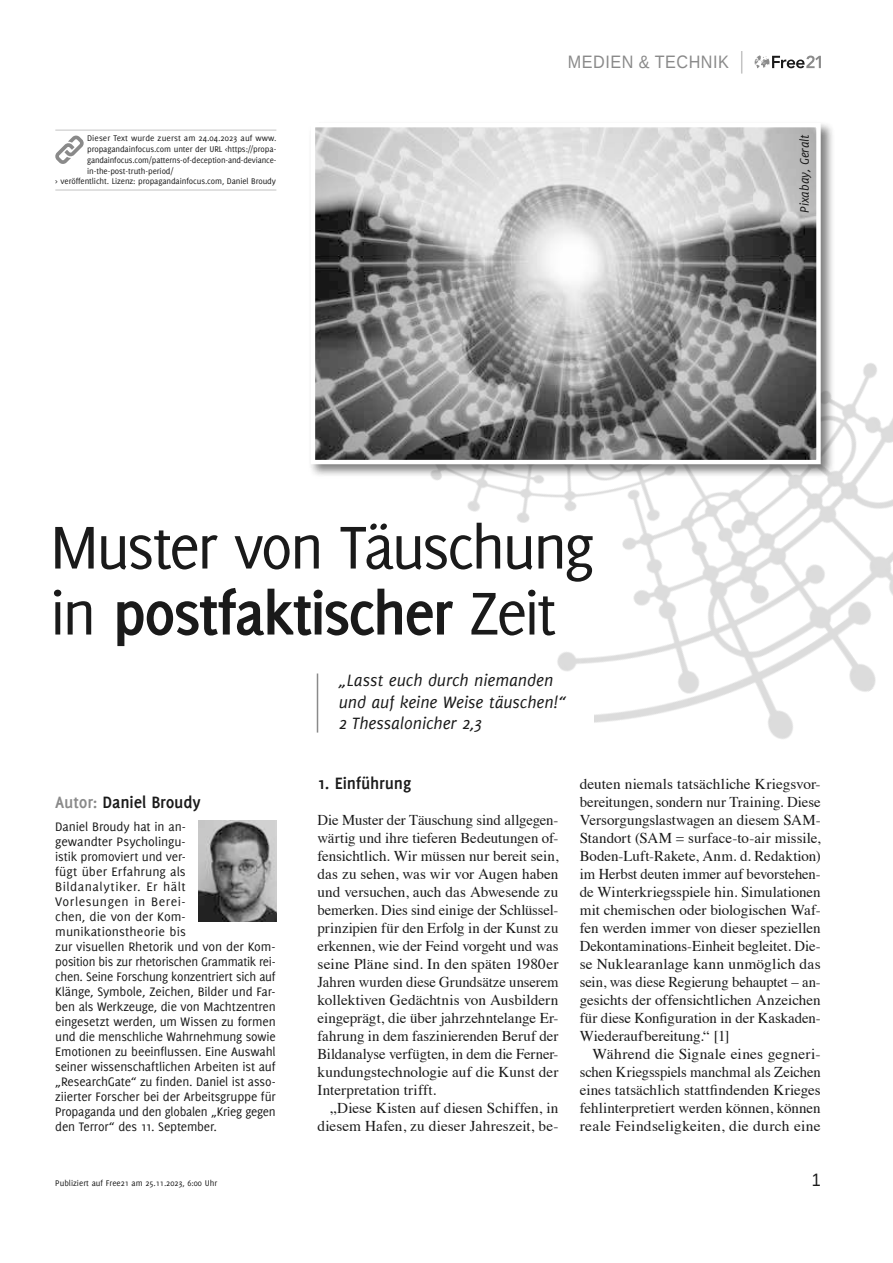
<style>
.page{position:relative;width:893px;height:1263px;background:#fff}
.page>*{position:absolute;margin:0;border:0;box-sizing:border-box;transform-origin:0 0}
.t1{font:66px/66px "Delicious";letter-spacing:-.045em;color:#1a1a1a}
.t2{font:italic 18px/21.6px "Delicious";color:#1a1a1a}
.t3{font:700 18px "Delicious";letter-spacing:-.01em;color:#1a1a1a}
.t4{font:18px "Liberation Sans";letter-spacing:.03em;color:#8a8a8a;scale:.9 1}
.t5{font:18px "Liberation Sans";color:#1a1a1a;scale:.9 1}
.t6{font:15px/18px "Times";letter-spacing:.005em;color:#1a1a1a;text-align:justify}
.t7{font:13.5px/15px "Delicious";letter-spacing:-.01em;color:#1a1a1a}
.t8{font:italic 13.5px "Delicious";color:#1a1a1a}
.t9{font:9px "Delicious";letter-spacing:-.01em;color:#1a1a1a}
.t10{font:9px "Delicious";letter-spacing:.01em;color:#1a1a1a}
.s1{font-weight:700}
.s2{color:#8a8a8a}
</style>
<div class="page">
<svg style="left:755px;top:55px;width:66px;height:13px"></svg>
<svg style="left:741px;top:51px;width:1px;height:23px"></svg>
<img style="left:432px;top:363px;width:461px;height:376px">
<div style="left:339px;top:673px;width:255px;height:56px;background:#fff"></div>
<hr style="left:317px;top:673px;width:1px;height:59px;background:#8a8a8a">
<div style="left:50px;top:523px;width:545px;height:111px;background:#fff"></div>
<img style="left:199px;top:821px;width:77px;height:101px">
<hr style="left:55px;top:130px;width:221px;height:1px;background:#c3c3c3">
<hr style="left:55px;top:190px;width:221px;height:1px;background:#c3c3c3">
<svg style="left:55px;top:135px;width:29px;height:29px"></svg>
<div style="left:308px;top:120px;width:527px;height:358px;background:#1a1a1a;opacity:.55"></div>
<img style="left:316px;top:128px;width:500px;height:331px">
<div style="left:311px;top:123px;width:510px;height:341px;border:4px solid #fff"></div>
<p class="t10" style="left:87px;top:133px;width:191px">Dieser Text wurde zuerst am 24.04.2023 auf www.</p>
<p class="t9" style="left:87px;top:144px;width:191px">propagandainfocus.com unter der URL &lt;https://propa-</p>
<p class="t9" style="left:87px;top:155px;width:191px">gandainfocus.com/patterns-of-deception-and-deviance-</p>
<p class="t9" style="left:87px;top:165px;width:88px">in-the-post-truth-period/</p>
<p class="t9" style="left:55px;top:176px;width:222px">&gt; veröffentlicht. Lizenz: propagandainfocus.com, Daniel Broudy</p>
<p class="t4" style="left:568px;top:51px;width:180px">MEDIEN &amp; TECHNIK</p>
<p class="t8" style="left:797px;top:213px;width:80px;rotate:-90deg">Pixabay, Geralt</p>
<h1 class="t1" style="left:50px;top:513px;width:546px">Muster von Täuschung in <span class="s1">postfaktischer</span> Zeit</h1>
<p class="t2" style="left:339px;top:669px;width:229px">„Lasst euch durch niemanden und auf keine Weise täuschen!“<br>2 Thessalonicher 2,3</p>
<p class="t3" style="left:55px;top:792px;width:147px"><span class="s2">Autor:</span> Daniel Broudy</p>
<p class="t7" style="left:55px;top:819px;width:222px">Daniel Broudy hat in an-<br>gewandter Psycholingu-<br>istik promoviert und ver-<br>fügt über Erfahrung als<br>Bildanalytiker. Er hält<br>Vorlesungen in Berei-<br>chen, die von der Kom&shy;munikationstheorie bis<br>zur visuellen Rhetorik und von der Kom&shy;position bis zur rhetorischen Grammatik rei&shy;chen. Seine Forschung konzentriert sich auf Klänge, Symbole, Zeichen, Bilder und Far&shy;ben als Werkzeuge, die von Machtzentren eingesetzt werden, um Wissen zu formen und die menschliche Wahrnehmung sowie Emotionen zu beeinflussen. Eine Auswahl seiner wissenschaftlichen Arbeiten ist auf „ResearchGate“ zu finden. Daniel ist asso&shy;ziierter Forscher bei der Arbeitsgruppe für Propaganda und den globalen „Krieg gegen den Terror“ des 11. September.</p>
<p class="t3" style="left:317px;top:773px;width:95px">1. Einführung</p>
<p class="t6" style="left:317px;top:810px;width:242px">Die Muster der Täuschung sind allgegen&shy;wärtig und ihre tieferen Bedeutungen of&shy;fensichtlich. Wir müssen nur bereit sein, das zu sehen, was wir vor Augen haben und versuchen, auch das Abwesende zu bemerken. Dies sind einige der Schlüssel&shy;prinzipien für den Erfolg in der Kunst zu erkennen, wie der Feind vorgeht und was seine Pläne sind. In den späten 1980er Jahren wurden diese Grundsätze unserem kollektiven Gedächtnis von Ausbildern eingeprägt, die über jahrzehntelange Er&shy;fahrung in dem faszinierenden Beruf der Bildanalyse verfügten, in dem die Ferner&shy;kundungstechnologie auf die Kunst der Interpretation trifft.</p>
<p class="t6" style="left:317px;top:1098px;width:242px;text-align:right">„Diese Kisten auf diesen Schiffen, in diesem Hafen, zu dieser Jahreszeit, be-</p>
<p class="t6" style="left:580px;top:774px;width:242px">deuten niemals tatsächliche Kriegsvor&shy;bereitungen, sondern nur Training. Diese Versorgungslastwagen an diesem SAM-Standort (SAM = surface-to-air missile, Boden-Luft-Rakete, Anm. d. Redaktion) im Herbst deuten immer auf bevorstehen&shy;de Winterkriegsspiele hin. Simulationen mit chemischen oder biologischen Waf&shy;fen werden immer von dieser speziellen Dekontaminations-Einheit begleitet. Die&shy;se Nuklearanlage kann unmöglich das sein, was diese Regierung behauptet – an&shy;gesichts der offensichtlichen Anzeichen für diese Konfiguration in der Kaskaden-Wiederaufbereitung.“ [1]</p>
<p class="t6" style="left:580px;top:1044px;width:242px;text-indent:13px">Während die Signale eines gegneri&shy;schen Kriegsspiels manchmal als Zeichen eines tatsächlich stattfindenden Krieges fehlinterpretiert werden können, können reale Feindseligkeiten, die durch eine</p>
<p class="t9" style="left:55px;top:1177px;width:163px">Publiziert auf Free21 am 25.11.2023, 6:00 Uhr</p>
<p class="t5" style="left:812px;top:1168px;width:12px">1</p>
</div>
